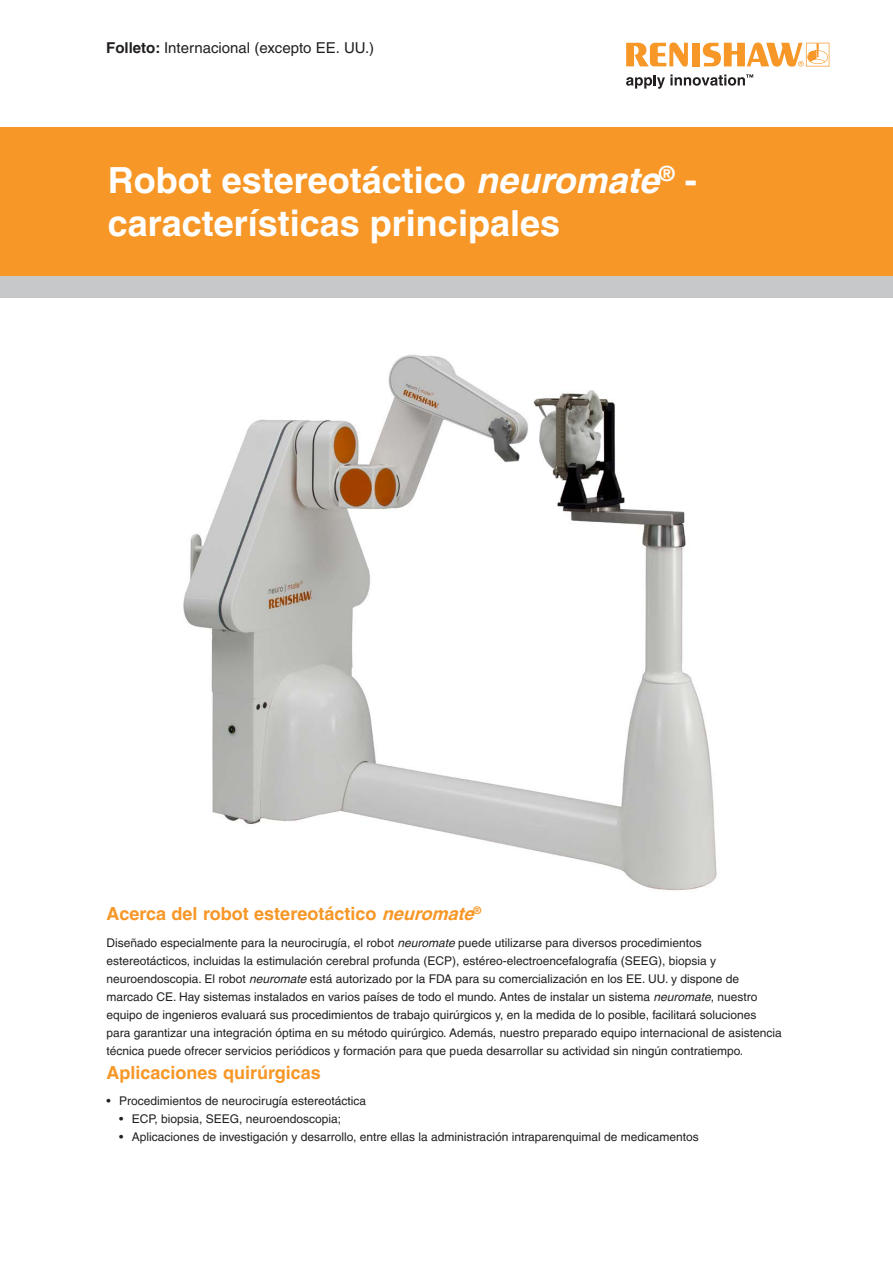
<style>
.page{position:relative;width:893px;height:1263px;background:#fff}
.page>*{position:absolute;margin:0;border:0;box-sizing:border-box;transform-origin:0 0}
.t1{font:700 36px/43.2px "Helvetica LT Pro";color:#fff}
.Sub_heading_and_call{font:700 18px "Helvetica LT Pro";color:#f79727}
.Heading_10pt{font:15px "Helvetica LT Pro";color:#231f20}
.Body_text{font:12px/18px "Helvetica LT Pro";color:#231f20}
.s1{font-weight:700}
.s2{font-style:italic}
</style>
<div class="page">
<svg style="left:626px;top:43px;width:62px;height:24px"></svg>
<div style="left:692px;top:43px;width:8px;height:23px;background:#f79727"></div>
<svg style="left:703px;top:43px;width:126px;height:24px"></svg>
<svg style="left:626px;top:74px;width:127px;height:15px"></svg>
<div style="left:0;top:128px;width:893px;height:148px;background:#f79727"></div>
<div style="left:0;top:276px;width:893px;height:22px;background:#c7c8ca"></div>
<img style="left:183px;top:354px;width:534px;height:537px">
<p class="Heading_10pt" style="left:106px;top:39px;width:269px"><span class="s1">Folleto:</span> Internacional (excepto EE. UU.)</p>
<p class="t1" style="left:108px;top:158px;width:590px">Robot estereotáctico <span class="s2">neuromate</span><sup>®</sup> - características principales</p>
<p class="Sub_heading_and_call" style="left:106px;top:903px;width:376px">Acerca del robot estereotáctico <span class="s2">neuromate</span><sup>®</sup></p>
<p class="Body_text" style="left:106px;top:933px;width:677px">Diseñado especialmente para la neurocirugía, el robot <span class="s2">neuromate</span> puede utilizarse para diversos procedimientos estereotácticos, incluidas la estimulación cerebral profunda (ECP), estéreo-electroencefalografía (SEEG), biopsia y neuroendoscopia. El robot <span class="s2">neuromate</span> está autorizado por la FDA para su comercialización en los EE. UU. y dispone de marcado CE. Hay sistemas instalados en varios países de todo el mundo. Antes de instalar un sistema <span class="s2">neuromate</span>, nuestro equipo de ingenieros evaluará sus procedimientos de trabajo quirúrgicos y, en la medida de lo posible, facilitará soluciones para garantizar una integración óptima en su método quirúrgico. Además, nuestro preparado equipo internacional de asistencia técnica puede ofrecer servicios periódicos y formación para que pueda desarrollar su actividad sin ningún contratiempo.</p>
<p class="Sub_heading_and_call" style="left:106px;top:1061px;width:216px">Aplicaciones quirúrgicas</p>
<p class="Body_text" style="left:106px;top:1092px;width:261px">• Procedimientos de neurocirugía estereotáctica</p>
<p class="Body_text" style="left:119px;top:1110px;width:224px">• ECP, biopsia, SEEG, neuroendoscopia;</p>
<p class="Body_text" style="left:119px;top:1128px;width:581px">• Aplicaciones de investigación y desarrollo, entre ellas la administración intraparenquimal de medicamentos</p>
</div>
